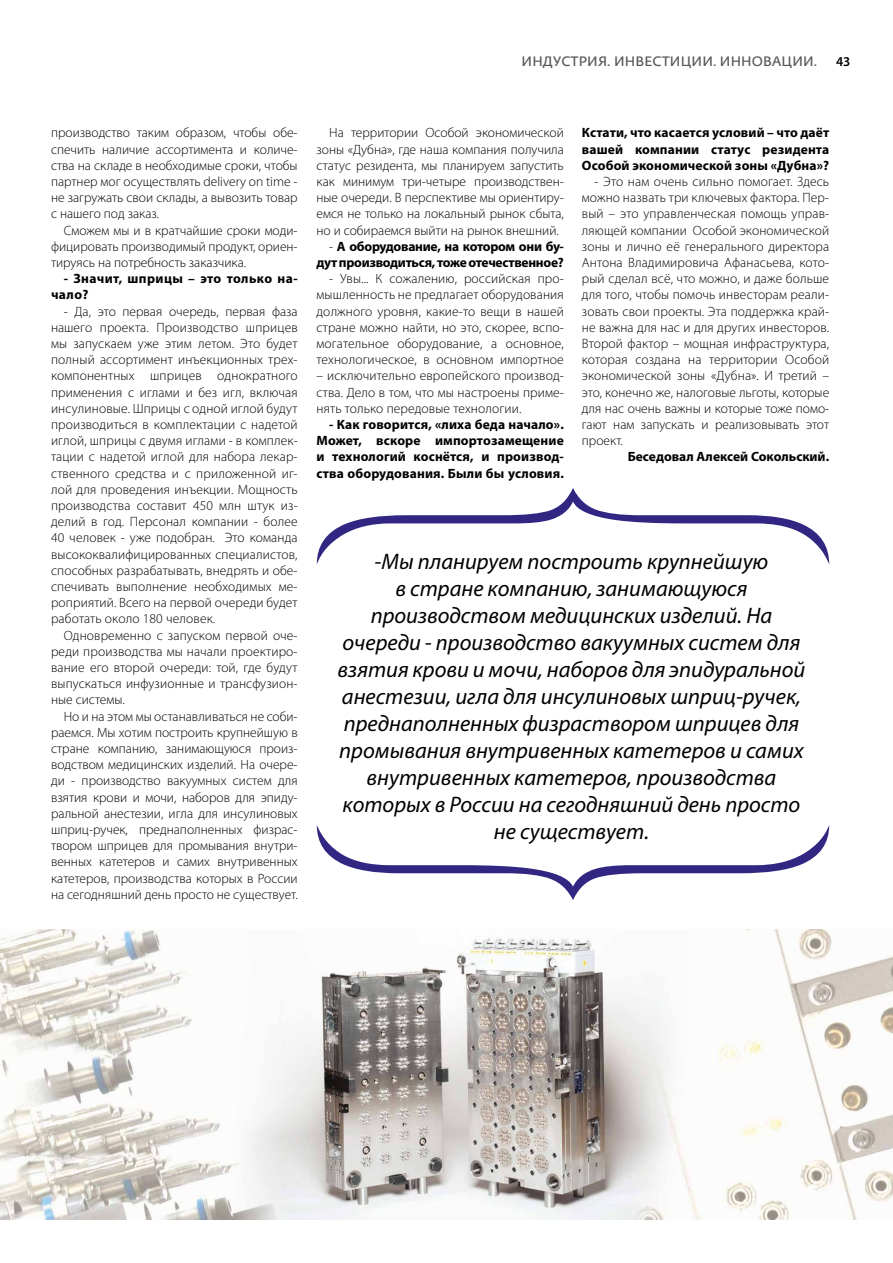
<style>
.page{position:relative;width:893px;height:1263px;background:#fff}
.page>*{position:absolute;margin:0;border:0;box-sizing:border-box;transform-origin:0 0}
.t1{font:italic 22.5px/27px "Myriad Pro";color:#000;text-align:center}
.t2{font:300 13.5px/16.2px "Myriad Pro";color:#000;text-align:justify}
.t3{font:700 13.5px/16.2px "Myriad Pro";letter-spacing:.005em;color:#000;text-align:justify}
.t4{font:700 13.5px/16.2px "Myriad Pro";letter-spacing:-.02em;color:#000;text-align:right}
.t5{font:700 13.5px/16.2px "Myriad Pro";letter-spacing:.03em;color:#000}
.t6{font:600 13.5px "Fedra Sans Pro";letter-spacing:.01em;color:#575756}
.t7{font:600 13.5px "Myriad Pro";color:#000}
.s1{font-weight:300}
</style>
<div class="page">
<svg style="left:317px;top:488px;width:512px;height:76px"></svg>
<svg style="left:317px;top:825px;width:512px;height:75px"></svg>
<img style="left:1px;top:930px;width:891px;height:289px">
<p class="t6" style="left:522px;top:52px;width:297px">ИНДУСТРИЯ. ИНВЕСТИЦИИ. ИННОВАЦИИ.</p>
<p class="t7" style="left:836px;top:53px;width:16px">43</p>
<p class="t2" style="left:51px;top:125px;width:248px">производство таким образом, чтобы обе&shy;спечить наличие ассортимента и количе&shy;ства на складе в необходимые сроки, чтобы партнер мог осуществлять delivery on time - не загружать свои склады, а вывозить товар с нашего под заказ.</p>
<p class="t2" style="left:51px;top:222px;width:248px;text-indent:13px">Сможем мы и в кратчайшие сроки моди&shy;фицировать производимый продукт, ориен&shy;тируясь на потребность заказчика.</p>
<p class="t5" style="left:51px;top:270px;width:248px;text-indent:13px">- Значит, шприцы – это только на&shy;чало?</p>
<p class="t2" style="left:51px;top:303px;width:248px;text-indent:13px">- Да, это первая очередь, первая фаза нашего проекта. Производство шприцев мы запускаем уже этим летом. Это будет полный ассортимент инъекционных трех&shy;компонентных шприцев однократного применения с иглами и без игл, включая инсулиновые. Шприцы с одной иглой будут производиться в комплектации с надетой иглой, шприцы с двумя иглами - в комплек&shy;тации с надетой иглой для набора лекар&shy;ственного средства и с приложенной иг&shy;лой для проведения инъекции. Мощность производства составит 450 млн штук из&shy;делий в год. Персонал компании - более 40 человек - уже подобран. Это команда высококвалифицированных специалистов, способных разрабатывать, внедрять и обе&shy;спечивать выполнение необходимых ме&shy;роприятий. Всего на первой очереди будет работать около 180 человек.</p>
<p class="t2" style="left:51px;top:627px;width:248px;text-indent:13px">Одновременно с запуском первой оче&shy;реди производства мы начали проектиро&shy;вание его второй очереди: той, где будут выпускаться инфузионные и трансфузион&shy;ные системы.</p>
<p class="t2" style="left:51px;top:708px;width:248px;text-indent:13px">Но и на этом мы останавливаться не соби&shy;раемся. Мы хотим построить крупнейшую в стране компанию, занимающуюся произ&shy;водством медицинских изделий. На очере&shy;ди - производство вакуумных систем для взятия крови и мочи, наборов для эпиду&shy;ральной анестезии, игла для инсулиновых шприц-ручек, преднаполненных физрас&shy;твором шприцев для промывания внутри&shy;венных катетеров и самих внутривенных катетеров, производства которых в России на сегодняшний день просто не существует.</p>
<p class="t2" style="left:316px;top:125px;width:249px;text-indent:13px">На территории Особой экономической зоны «Дубна», где наша компания получила статус резидента, мы планируем запустить как минимум три-четыре производствен&shy;ные очереди. В перспективе мы ориентиру&shy;емся не только на локальный рынок сбыта, но и собираемся выйти на рынок внешний.</p>
<p class="t4" style="left:316px;top:238px;width:249px"><span class="s1">-</span> А оборудование, на котором они бу&shy;дутпроизводиться, тожеотечественное?</p>
<p class="t2" style="left:316px;top:270px;width:249px;text-indent:13px">- Увы... К сожалению, российская про&shy;мышленность не предлагает оборудования должного уровня, какие-то вещи в нашей стране можно найти, но это, скорее, вспо&shy;могательное оборудование, а основное, технологическое, в основном импортное</p>
<p class="t2" style="left:316px;top:368px;width:249px">– исключительно европейского производ&shy;ства. Дело в том, что мы настроены приме&shy;нять только передовые технологии.</p>
<p class="t3" style="left:316px;top:416px;width:249px;text-indent:13px">- Как говорится, «лиха беда начало».<br>Может, вскоре импортозамещение и технологий коснётся, и производ&shy;ства оборудования. Были бы условия.</p>
<p class="t3" style="left:582px;top:124px;width:249px">Кстати, что касается условий – что даёт вашей компании статус резидента Особой экономической зоны «Дубна»?</p>
<p class="t2" style="left:582px;top:173px;width:249px;text-indent:13px">- Это нам очень сильно помогает. Здесь можно назвать три ключевых фактора. Пер&shy;вый – это управленческая помощь управ&shy;ляющей компании Особой экономической зоны и лично её генерального директора Антона Владимировича Афанасьева, кото&shy;рый сделал всё, что можно, и даже больше для того, чтобы помочь инвесторам реали&shy;зовать свои проекты. Эта поддержка край&shy;не важна для нас и для других инвесторов.<br>Второй фактор – мощная инфраструктура, которая создана на территории Особой экономической зоны «Дубна». И третий – это, конечно же, налоговые льготы, которые для нас очень важны и которые тоже помо&shy;гают нам запускать и реализовывать этот проект.</p>
<p class="t3" style="left:628px;top:448px;width:203px">Беседовал Алексей Сокольский.</p>
<p class="t1" style="left:338px;top:548px;width:469px">-Мы планируем построить крупнейшую<br>в стране компанию, занимающуюся производством медицинских изделий. На очереди - производство вакуумных систем для взятия крови и мочи, наборов для эпидуральной анестезии, игла для инсулиновых шприц-ручек, преднаполненных физраствором шприцев для промывания внутривенных катетеров и самих внутривенных катетеров, производства которых в России на сегодняшний день просто не существует.</p>
</div>
